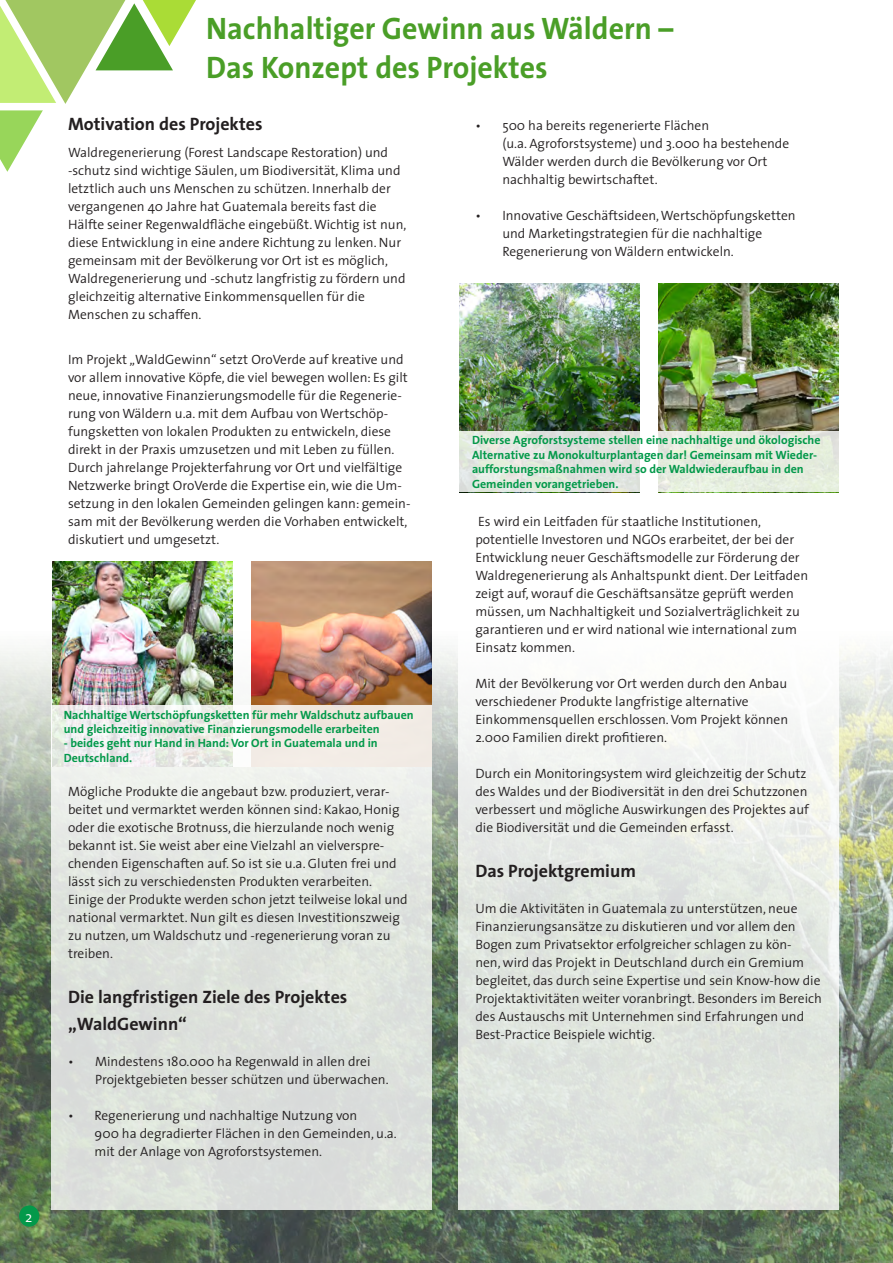
<style>
.page{position:relative;width:893px;height:1263px;background:#fff}
.page>*{position:absolute;margin:0;border:0;box-sizing:border-box;transform-origin:0 0}
.t1{font:700 31.2px "The Sans";color:#4a9e27;scale:.96 1}
.t2{font:700 18px/27px "The Sans";color:#231f20}
._5Pagina{font:300 15px "The Sans";color:#fff}
.t3{font:300 13.5px/18px "The Sans";color:#231f20}
.t4{font:700 12px/14.4px "The Sans";color:#03994a}
</style>
<div class="page">
<img style="left:0;top:648px;width:893px;height:615px">
<div style="left:51px;top:93px;width:381px;height:1117px;background:linear-gradient(to bottom,#fff,#d9ded9)"></div>
<div style="left:458px;top:93px;width:381px;height:1117px;background:linear-gradient(to bottom,#fff,#dde2dc)"></div>
<img style="left:658px;top:284px;width:181px;height:147px">
<img style="left:459px;top:284px;width:181px;height:147px">
<svg style="left:459px;top:431px;width:380px;height:61px;background:#e4e9df"></svg>
<img style="left:251px;top:561px;width:181px;height:144px">
<img style="left:52px;top:561px;width:181px;height:144px">
<svg style="left:51px;top:705px;width:381px;height:62px;fill:#f2ece6"></svg>
<svg style="left:0;top:0;width:201px;height:184px"></svg>
<div style="left:19px;top:1205px;width:20px;height:22px;background:#03994a;border-radius:50%"></div>
<p class="_5Pagina" style="left:25px;top:1207px;width:9px">2</p>
<p class="t1" style="left:206px;top:9px;width:488px">Nachhaltiger Gewinn aus Wäldern –</p>
<p class="t1" style="left:206px;top:48px;width:357px">Das Konzept des Projektes</p>
<h2 class="t2" style="left:68px;top:110px;width:196px">Motivation des Projektes</h2>
<p class="t3" style="left:68px;top:143px;width:340px">Waldregenerierung (Forest Landscape Restoration) und -schutz sind wichtige Säulen, um Biodiversität, Klima und letztlich auch uns Menschen zu schützen. Innerhalb der vergangenen 40 Jahre hat Guatemala bereits fast die Hälfte seiner Regenwaldfläche eingebüßt. Wichtig ist nun, diese Entwicklung in eine andere Richtung zu lenken. Nur gemeinsam mit der Bevölkerung vor Ort ist es möglich, Waldregenerierung und -schutz langfristig zu fördern und gleichzeitig alternative Einkommensquellen für die Menschen zu schaffen.</p>
<p class="t3" style="left:68px;top:350px;width:344px">Im Projekt „WaldGewinn“ setzt OroVerde auf kreative und vor allem innovative Köpfe, die viel bewegen wollen: Es gilt neue, innovative Finanzierungsmodelle für die Regenerie&shy;rung von Wäldern u.a. mit dem Aufbau von Wertschöp&shy;fungsketten von lokalen Produkten zu entwickeln, diese direkt in der Praxis umzusetzen und mit Leben zu füllen.<br>Durch jahrelange Projekterfahrung vor Ort und vielfältige Netzwerke bringt OroVerde die Expertise ein, wie die Um&shy;setzung in den lokalen Gemeinden gelingen kann: gemein&shy;sam mit der Bevölkerung werden die Vorhaben entwickelt, diskutiert und umgesetzt.</p>
<p class="t3" style="left:502px;top:116px;width:288px;text-indent:-27px">• 500 ha bereits regenerierte Flächen<br>(u.a. Agroforstsysteme) und 3.000 ha bestehende Wälder werden durch die Bevölkerung vor Ort nachhaltig bewirtschaftet.</p>
<p class="t3" style="left:502px;top:206px;width:295px;text-indent:-27px">• Innovative Geschäftsideen, Wertschöpfungsketten und Marketingstrategien für die nachhaltige<br>Regenerierung von Wäldern entwickeln.</p>
<p class="t4" style="left:472px;top:433px;width:350px">Diverse Agroforstsysteme stellen eine nachhaltige und ökologische Alternative zu Monokulturplantagen dar! Gemeinsam mit Wieder&shy;aufforstungsmaßnahmen wird so der Waldwiederaufbau in den Gemeinden vorangetrieben.</p>
<p class="t3" style="left:475px;top:512px;width:334px">Es wird ein Leitfaden für staatliche Institutionen, potentielle Investoren und NGOs erarbeitet, der bei der Entwicklung neuer Geschäftsmodelle zur Förderung der Waldregenerierung als Anhaltspunkt dient. Der Leitfaden zeigt auf, worauf die Geschäftsansätze geprüft werden müssen, um Nachhaltigkeit und Sozialverträglichkeit zu garantieren und er wird national wie international zum Einsatz kommen.</p>
<p class="t3" style="left:475px;top:674px;width:314px">Mit der Bevölkerung vor Ort werden durch den Anbau verschiedener Produkte langfristige alternative Einkommensquellen erschlossen. Vom Projekt können 2.000 Familien direkt profitieren.</p>
<p class="t3" style="left:475px;top:764px;width:335px">Durch ein Monitoringsystem wird gleichzeitig der Schutz des Waldes und der Biodiversität in den drei Schutzzonen verbessert und mögliche Auswirkungen des Projektes auf die Biodiversität und die Gemeinden erfasst.</p>
<h2 class="t2" style="left:475px;top:857px;width:162px">Das Projektgremium</h2>
<p class="t3" style="left:475px;top:899px;width:348px">Um die Aktivitäten in Guatemala zu unterstützen, neue Finanzierungsansätze zu diskutieren und vor allem den Bogen zum Privatsektor erfolgreicher schlagen zu kön-<br>nen, wird das Projekt in Deutschland durch ein Gremium begleitet, das durch seine Expertise und sein Know-how die Projektaktivitäten weiter voranbringt. Besonders im Bereich des Austauschs mit Unternehmen sind Erfahrungen und Best-Practice Beispiele wichtig.</p>
<p class="t4" style="left:64px;top:707px;width:351px">Nachhaltige Wertschöpfungsketten für mehr Waldschutz aufbauen und gleichzeitig innovative Finanzierungsmodelle erarbeiten</p>
<p class="t4" style="left:64px;top:736px;width:315px">- beides geht nur Hand in Hand: Vor Ort in Guatemala und in<br>Deutschland.</p>
<p class="t3" style="left:68px;top:782px;width:341px">Mögliche Produkte die angebaut bzw. produziert, verar&shy;beitet und vermarktet werden können sind: Kakao, Honig oder die exotische Brotnuss, die hierzulande noch wenig bekannt ist. Sie weist aber eine Vielzahl an vielverspre&shy;chenden Eigenschaften auf. So ist sie u.a. Gluten frei und lässt sich zu verschiedensten Produkten verarbeiten.<br>Einige der Produkte werden schon jetzt teilweise lokal und national vermarktet. Nun gilt es diesen Investitionszweig zu nutzen, um Waldschutz und -regenerierung voran zu treiben.</p>
<h2 class="t2" style="left:68px;top:983px;width:281px">Die langfristigen Ziele des Projektes „WaldGewinn“</h2>
<p class="t3" style="left:95px;top:1052px;width:295px;text-indent:-27px">• Mindestens 180.000 ha Regenwald in allen drei<br>Projektgebieten besser schützen und überwachen.</p>
<p class="t3" style="left:95px;top:1106px;width:304px;text-indent:-26px">• Regenerierung und nachhaltige Nutzung von<br>900 ha degradierter Flächen in den Gemeinden, u.a. mit der Anlage von Agroforstsystemen.</p>
</div>
